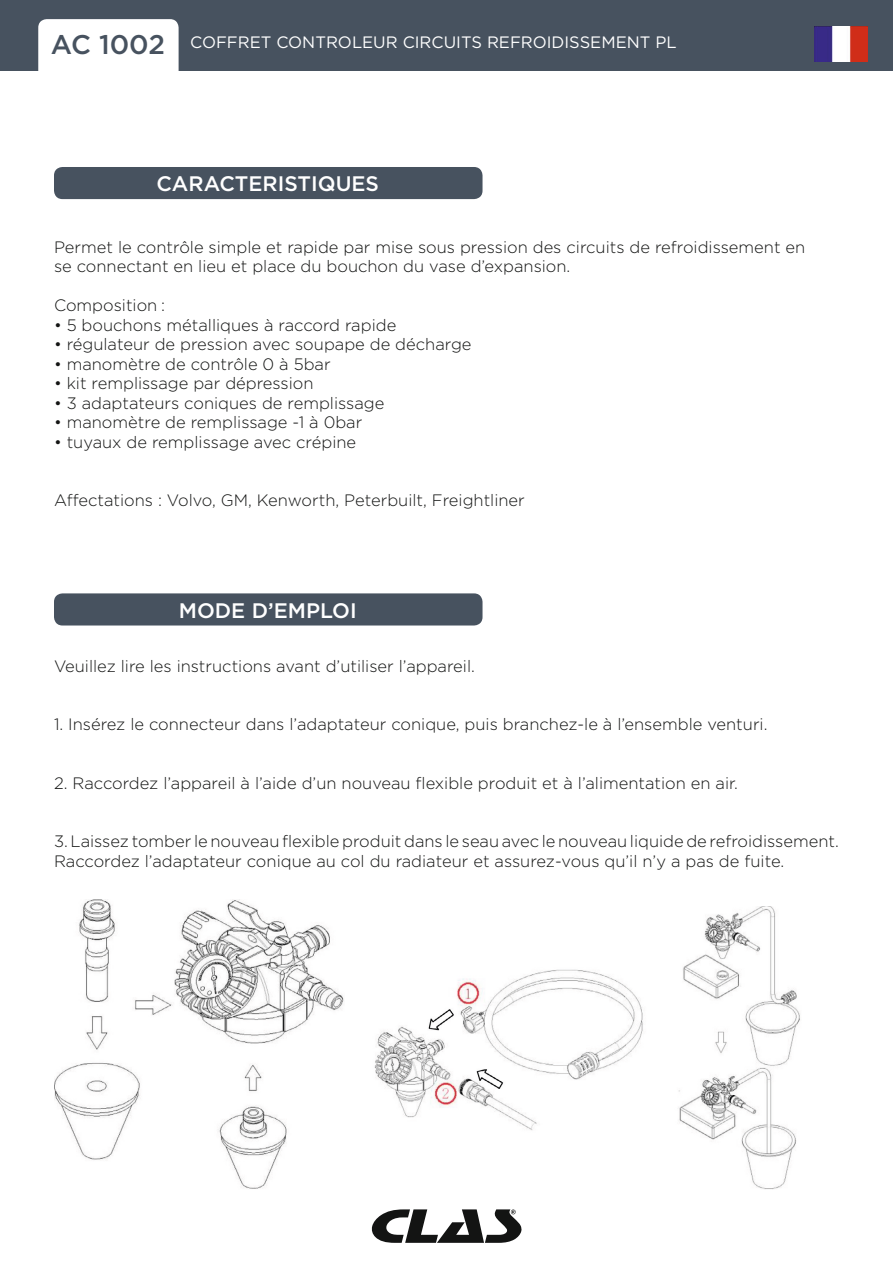
<style>
.page{position:relative;width:893px;height:1263px;background:#fff}
.page>*{position:absolute;margin:0;border:0;box-sizing:border-box;transform-origin:0 0}
.t1{font:500 21px "Gotham";color:#fff}
.t2{font:300 16.5px/19.5px "Gotham";color:#131413}
.t3{font:16.5px "Gotham";color:#fff}
.s1{font-weight:500;font-size:27px;color:#47525f}
</style>
<div class="page">
<div style="left:0;top:0;width:893px;height:71px;background:#47525f"></div>
<div style="left:38px;top:19px;width:141px;height:70px;background:#fff;border-radius:9px"></div>
<img style="left:814px;top:26px;width:53px;height:35px">
<svg style="left:371px;top:1209px;width:151px;height:34px"></svg>
<div style="left:54px;top:167px;width:428px;height:32px;background:#47525f;border-radius:9px"></div>
<div style="left:54px;top:593px;width:428px;height:32px;background:#47525f;border-radius:9px"></div>
<img style="left:54px;top:899px;width:290px;height:290px">
<img style="left:374px;top:969px;width:269px;height:161px">
<img style="left:678px;top:906px;width:122px;height:283px">
<p class="t3" style="left:51px;top:32px;width:627px"><span class="s1">AC 1002</span> COFFRET CONTROLEUR CIRCUITS REFROIDISSEMENT PL</p>
<p class="t1" style="left:156px;top:170px;width:224px">CARACTERISTIQUES</p>
<p class="t2" style="left:54px;top:237px;width:753px">Permet le contrôle simple et rapide par mise sous pression des circuits de refroidissement en se connectant en lieu et place du bouchon du vase d’expansion.</p>
<p class="t2" style="left:54px;top:295px;width:113px">Composition :</p>
<p class="t2" style="left:54px;top:315px;width:344px">• 5 bouchons métalliques à raccord rapide</p>
<p class="t2" style="left:54px;top:334px;width:419px">• régulateur de pression avec soupape de décharge</p>
<p class="t2" style="left:54px;top:354px;width:278px">• manomètre de contrôle 0 à 5bar</p>
<p class="t2" style="left:54px;top:373px;width:261px">• kit remplissage par dépression</p>
<p class="t2" style="left:54px;top:393px;width:332px">• 3 adaptateurs coniques de remplissage</p>
<p class="t2" style="left:54px;top:412px;width:310px">• manomètre de remplissage -1 à 0bar</p>
<p class="t2" style="left:54px;top:432px;width:304px">• tuyaux de remplissage avec crépine</p>
<p class="t2" style="left:54px;top:490px;width:472px">Affectations : Volvo, GM, Kenworth, Peterbuilt, Freightliner</p>
<p class="t1" style="left:179px;top:597px;width:179px">MODE D’EMPLOI</p>
<p class="t2" style="left:54px;top:656px;width:422px">Veuillez lire les instructions avant d’utiliser l’appareil.</p>
<p class="t2" style="left:54px;top:714px;width:715px">1. Insérez le connecteur dans l’adaptateur conique, puis branchez-le à l’ensemble venturi.</p>
<p class="t2" style="left:54px;top:773px;width:686px">2. Raccordez l’appareil à l’aide d’un nouveau flexible produit et à l’alimentation en air.</p>
<p class="t2" style="left:54px;top:831px;width:786px">3. Laissez tomber le nouveau flexible produit dans le seau avec le nouveau liquide de refroidissement.<br>Raccordez l’adaptateur conique au col du radiateur et assurez-vous qu’il n’y a pas de fuite.</p>
</div>
